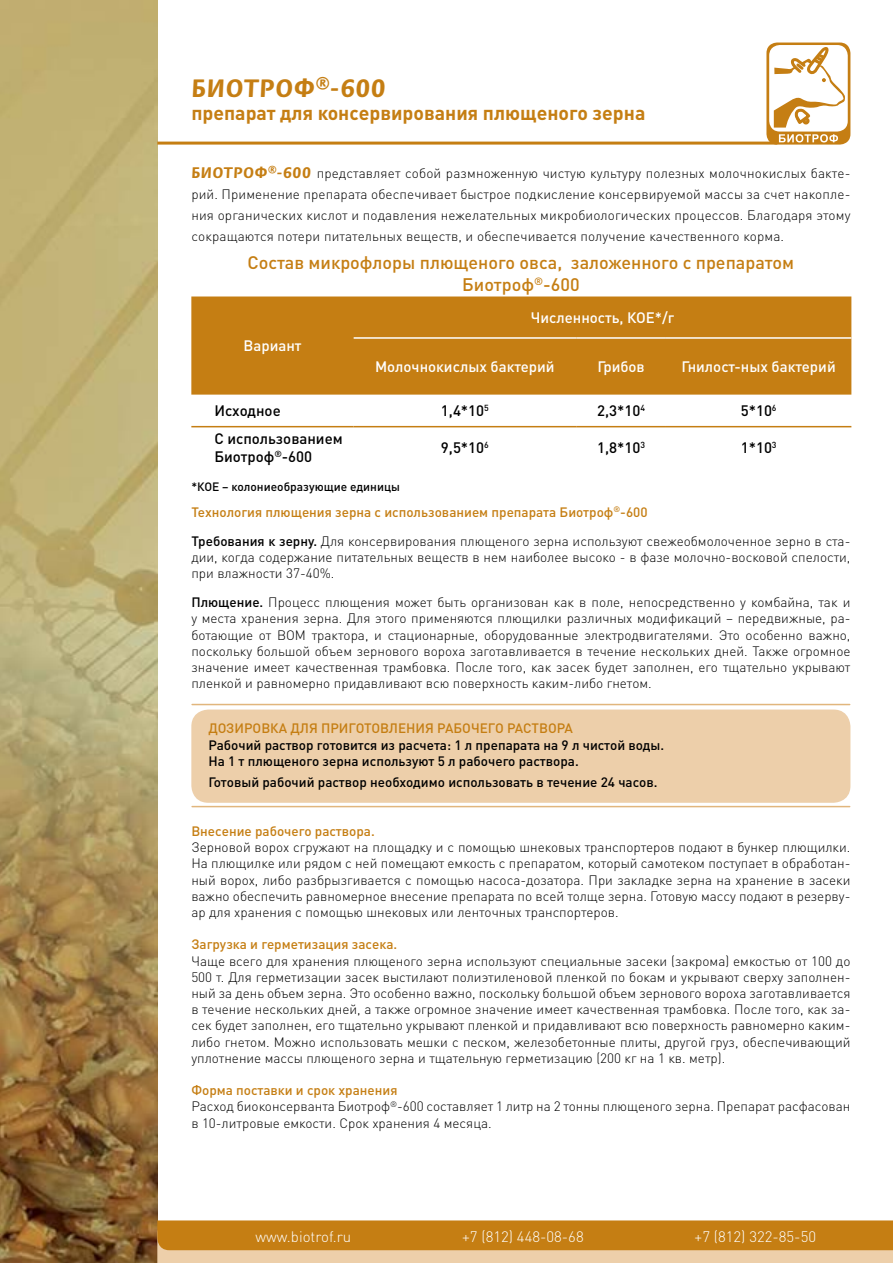
<style>
.page{position:relative;width:893px;height:1263px;background:#fff}
.page>*{position:absolute;margin:0;border:0;box-sizing:border-box;transform-origin:0 0}
.txt{font:700 27px "Flora C";letter-spacing:.045em;color:#c57e13}
.txt-2{font:700 19.5px "DIN Pro";color:#c57e13}
.Загол3{font:500 18px/21.6px "DIN Pro";color:#c57e13;text-align:center}
.t1{font:500 15px/18px "DIN Pro";color:#000}
.t2{font:500 15px "DIN Pro";color:#fff}
.txt-3{font:300 15px "DIN Pro";color:#fff}
.ДОЗИРОВКА{font:300 13.5px/16.2px "DIN Pro";color:#000;text-align:justify}
.txt-4{font:300 13.5px/21px "DIN Pro";color:#000;text-align:justify}
.txt-5{font:500 13.5px "DIN Pro";color:#c57e13}
.txt-6{font:500 13.5px "DIN Pro";color:#000}
.t3{font:500 12px "DIN Pro";color:#000}
.s1{font-family:"Flora C";font-weight:700;font-size:16.5px;color:#c57e13}
.s2{font-weight:500}
</style>
<div class="page">
<div style="left:191px;top:709px;width:659px;height:94px;background:#edcfaa;border-radius:17px"></div>
<hr style="left:192px;top:704px;width:658px;height:1px;background:#e1b67d">
<hr style="left:192px;top:806px;width:658px;height:1px;background:#e1b67d">
<div style="left:191px;top:296px;width:660px;height:99px;background:#c57e13"></div>
<hr style="left:354px;top:337px;width:222px;height:2px;background:#fff">
<hr style="left:576px;top:337px;width:90px;height:2px;background:#fff">
<hr style="left:666px;top:337px;width:185px;height:2px;background:#fff">
<hr style="left:191px;top:426px;width:163px;height:1px;background:#c57e13">
<hr style="left:354px;top:426px;width:222px;height:1px;background:#c57e13">
<hr style="left:576px;top:426px;width:90px;height:1px;background:#c57e13">
<hr style="left:666px;top:426px;width:185px;height:1px;background:#c57e13">
<img style="left:0;top:0;width:157px;height:1263px">
<svg style="left:766px;top:43px;width:84px;height:102px"></svg>
<hr style="left:157px;top:142px;width:620px;height:3px;background:#c57e13">
<svg style="left:157px;top:1220px;width:736px;height:43px;background:#d19742"></svg>
<p class="txt" style="left:191px;top:74px;width:195px">БИОТРОФ®-600</p>
<p class="txt-2" style="left:191px;top:100px;width:456px">препарат для консервирования плющеного зерна</p>
<p class="txt-4" style="left:191px;top:163px;width:661px"><span class="s1">БИОТРОФ®-600</span> представляет собой размноженную чистую культуру полезных молочнокислых бакте&shy;рий. Применение препарата обеспечивает быстрое подкисление консервируемой массы за счет накопле&shy;ния органических кислот и подавления нежелательных микробиологических процессов. Благодаря этому сокращаются потери питательных веществ, и обеспечивается получение качественного корма.</p>
<p class="Загол3" style="left:248px;top:251px;width:548px">Состав микрофлоры плющеного овса, заложенного с препаратом<br>Биотроф<sup>®</sup>-600</p>
<p class="t2" style="left:243px;top:336px;width:60px">Вариант</p>
<p class="t2" style="left:531px;top:307px;width:145px">Численность, КОЕ*/г</p>
<p class="t2" style="left:375px;top:356px;width:181px">Молочнокислых бактерий</p>
<p class="t2" style="left:597px;top:356px;width:49px">Грибов</p>
<p class="t2" style="left:682px;top:356px;width:156px">Гнилост-ных бактерий</p>
<p class="t1" style="left:214px;top:401px;width:68px">Исходное</p>
<p class="t1" style="left:441px;top:401px;width:49px">1,4*10<sup>5</sup></p>
<p class="t1" style="left:597px;top:401px;width:49px">2,3*10<sup>4</sup></p>
<p class="t1" style="left:741px;top:401px;width:37px">5*10<sup>6</sup></p>
<p class="t1" style="left:214px;top:429px;width:130px">С использованием<br>Биотроф<sup>®</sup>-600</p>
<p class="t1" style="left:441px;top:438px;width:49px">9,5*10<sup>6</sup></p>
<p class="t1" style="left:597px;top:438px;width:49px">1,8*10<sup>3</sup></p>
<p class="t1" style="left:741px;top:438px;width:37px">1*10<sup>3</sup></p>
<p class="t3" style="left:191px;top:478px;width:210px">*КОЕ – колониеобразующие единицы</p>
<p class="txt-5" style="left:191px;top:503px;width:458px">Технология плющения зерна с использованием препарата Биотроф<sup>®</sup>-600</p>
<p class="ДОЗИРОВКА" style="left:191px;top:532px;width:661px"><span class="s2">Требования к зерну.</span> Для консервирования плющеного зерна используют свежеобмолоченное зерно в ста&shy;дии, когда содержание питательных веществ в нем наиболее высоко - в фазе молочно-восковой спелости, при влажности 37-40%.</p>
<p class="ДОЗИРОВКА" style="left:191px;top:594px;width:661px"><span class="s2">Плющение.</span> Процесс плющения может быть организован как в поле, непосредственно у комбайна, так и у места хранения зерна. Для этого применяются плющилки различных модификаций – передвижные, ра&shy;ботающие от ВОМ трактора, и стационарные, оборудованные электродвигателями. Это особенно важно, поскольку большой объем зернового вороха заготавливается в течение нескольких дней. Также огромное значение имеет качественная трамбовка. После того, как засек будет заполнен, его тщательно укрывают пленкой и равномерно придавливают всю поверхность каким-либо гнетом.</p>
<p class="txt-5" style="left:208px;top:719px;width:366px">ДОЗИРОВКА ДЛЯ ПРИГОТОВЛЕНИЯ РАБОЧЕГО РАСТВОРА</p>
<p class="txt-6" style="left:208px;top:735px;width:457px">Рабочий раствор готовится из расчета: 1 л препарата на 9 л чистой воды.</p>
<p class="txt-6" style="left:208px;top:752px;width:372px">На 1 т плющеного зерна используют 5 л рабочего раствора.</p>
<p class="txt-6" style="left:208px;top:773px;width:451px">Готовый рабочий раствор необходимо использовать в течение 24 часов.</p>
<p class="txt-5" style="left:191px;top:822px;width:185px">Внесение рабочего раствора.</p>
<p class="ДОЗИРОВКА" style="left:191px;top:839px;width:661px">Зерновой ворох сгружают на площадку и с помощью шнековых транспортеров подают в бункер плющилки.<br>На плющилке или рядом с ней помещают емкость с препаратом, который самотеком поступает в обработан&shy;ный ворох, либо разбрызгивается с помощью насоса-дозатора. При закладке зерна на хранение в засеки важно обеспечить равномерное внесение препарата по всей толще зерна. Готовую массу подают в резерву&shy;ар для хранения с помощью шнековых или ленточных транспортеров.</p>
<p class="txt-5" style="left:191px;top:935px;width:207px">Загрузка и герметизация засека.</p>
<p class="ДОЗИРОВКА" style="left:191px;top:952px;width:661px">Чаще всего для хранения плющеного зерна используют специальные засеки (закрома) емкостью от 100 до 500 т. Для герметизации засек выстилают полиэтиленовой пленкой по бокам и укрывают сверху заполнен&shy;ный за день объем зерна. Это особенно важно, поскольку большой объем зернового вороха заготавливается в течение нескольких дней, а также огромное значение имеет качественная трамбовка. После того, как за&shy;сек будет заполнен, его тщательно укрывают пленкой и придавливают всю поверхность равномерно каким&shy;либо гнетом. Можно использовать мешки с песком, железобетонные плиты, другой груз, обеспечивающий уплотнение массы плющеного зерна и тщательную герметизацию (200 кг на 1 кв. метр).</p>
<p class="txt-5" style="left:191px;top:1081px;width:208px">Форма поставки и срок хранения</p>
<p class="txt-4" style="left:191px;top:1098px;width:661px;line-height:16.2px">Расход биоконсерванта Биотроф<sup>®</sup>-600 составляет 1 литр на 2 тонны плющеного зерна. Препарат расфасован в 10-литровые емкости. Срок хранения 4 месяца.</p>
<p class="txt-3" style="left:255px;top:1226px;width:97px">www.biotrof.ru</p>
<p class="txt-3" style="left:462px;top:1226px;width:123px">+7 (812) 448-08-68</p>
<p class="txt-3" style="left:695px;top:1226px;width:123px">+7 (812) 322-85-50</p>
</div>
